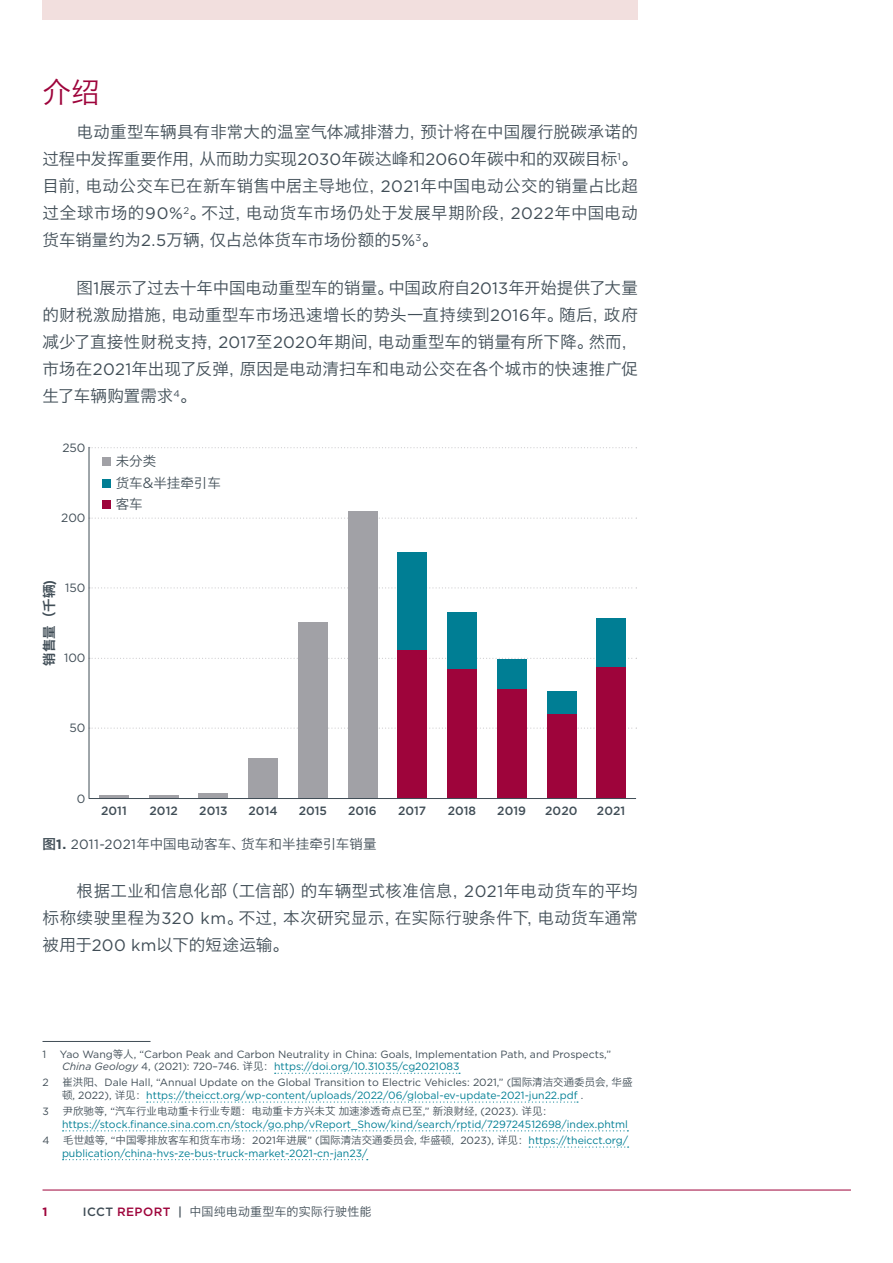
<style>
.page{position:relative;width:893px;height:1263px;background:#fff}
.page>*{position:absolute;margin:0;border:0;box-sizing:border-box;transform-origin:0 0}
.t1{font:28.5px "Hiragino Sans GB W3";color:#9e043b}
.t2{font:16.5px/27px "Hiragino Sans GB W3";letter-spacing:.015em;color:#404d56;text-align:justify}
.t3{font:13.5px "Hiragino Sans GB W3";letter-spacing:.005em;color:#404d56}
.t4{font:13.5px "Hiragino Sans GB W3 G Bpc EUC H";color:#404d56}
.t5{font:13.5px "Hiragino Sans GB W6 G Bpc EUC H";color:#404d56}
.t6{font:500 12px "Gotham";color:#404d56}
.t7{font:12px "Hiragino Sans GB W3";letter-spacing:.015em;color:#404d56}
.t8{font:12px "Gotham";color:#404d56}
.t9{font:700 12px "Gotham";color:#9e043b}
.t10{font:10.5px/12.6px "Gotham";color:#404d56}
.t11{font:10.5px "Gotham";color:#007e94}
.t12{font:10.5px "Hiragino Sans GB W3";color:#404d56}
.s1{font-family:"Gotham"}
.s2{font-family:"Hiragino Sans GB W6"}
.s3{font-family:"Gotham";font-weight:700}
.s4{font-family:"Hiragino Sans GB W3"}
.s5{font-style:italic}
.s6{color:#007e94}
.s7{font-family:"Gotham";color:#007e94}
.s8{font-family:"Gotham";font-weight:500}
.s9{font-family:"Gotham";font-weight:500;color:#9e043b}
</style>
<div class="page">
<hr style="left:43px;top:1190px;width:808px;height:1px;background:#9e043b">
<div style="left:43px;top:0;width:595px;height:20px;background:#f2dfde"></div>
<svg style="left:88px;top:447px;width:548px;height:352px"></svg>
<div style="left:102px;top:501px;width:8px;height:8px;background:#9e043b"></div>
<div style="left:102px;top:479px;width:8px;height:9px;background:#007e94"></div>
<div style="left:102px;top:458px;width:8px;height:8px;background:#a1a1a6"></div>
<hr style="left:43px;top:1041px;width:108px;height:1px;background:#404d56">
<svg style="left:275px;top:1073px;width:185px;height:1px"></svg>
<svg style="left:147px;top:1101px;width:431px;height:1px"></svg>
<svg style="left:63px;top:1130px;width:565px;height:1px"></svg>
<svg style="left:529px;top:1146px;width:100px;height:1px"></svg>
<svg style="left:63px;top:1159px;width:305px;height:1px"></svg>
<h1 class="t1" style="left:43px;top:74px;width:59px">介绍</h1>
<p class="t2" style="left:43px;top:118px;width:597px;text-indent:34px">电动重型车辆具有非常大的温室气体减排潜力，预计将在中国履行脱碳承诺的过程中发挥重要作用，从而助力实现<span class="s1">2030</span>年碳达峰和<span class="s1">2060</span>年碳中和的双碳目标<sup>1</sup>。目前，电动公交车已在新车销售中居主导地位，<span class="s1">2021</span>年中国电动公交的销量占比超过全球市场的<span class="s1">90%</span><sup>2</sup>。不过，电动货车市场仍处于发展早期阶段，<span class="s1">2022</span>年中国电动货车销量约为<span class="s1">2.5</span>万辆，仅占总体货车市场份额的<span class="s1">5%</span><sup>3</sup>。</p>
<p class="t2" style="left:43px;top:274px;width:597px;text-indent:34px">图<span class="s1">1</span>展示了过去十年中国电动重型车的销量。中国政府自<span class="s1">2013</span>年开始提供了大量的财税激励措施，电动重型车市场迅速增长的势头一直持续到<span class="s1">2016</span>年。随后，政府减少了直接性财税支持，<span class="s1">2017</span>至<span class="s1">2020</span>年期间，电动重型车的销量有所下降。然而，市场在<span class="s1">2021</span>年出现了反弹，原因是电动清扫车和电动公交在各个城市的快速推广促生了车辆购置需求<sup>4</sup>。</p>
<p class="t8" style="left:62px;top:440px;width:25px">250</p>
<p class="t8" style="left:61px;top:510px;width:26px">200</p>
<p class="t5" style="left:40px;top:666px;width:88px;rotate:-90deg">销售量（千辆)</p>
<p class="t8" style="left:65px;top:580px;width:22px">150</p>
<p class="t8" style="left:64px;top:650px;width:23px">100</p>
<p class="t8" style="left:70px;top:720px;width:17px">50</p>
<p class="t4" style="left:116px;top:453px;width:42px">未分类</p>
<p class="t4" style="left:116px;top:474px;width:107px">货车&amp;半挂牵引车</p>
<p class="t4" style="left:116px;top:496px;width:28px">客车</p>
<p class="t8" style="left:77px;top:791px;width:10px">0</p>
<p class="t6" style="left:101px;top:803px;width:27px">2011</p>
<p class="t6" style="left:150px;top:803px;width:30px">2012</p>
<p class="t6" style="left:199px;top:803px;width:30px">2013</p>
<p class="t6" style="left:249px;top:803px;width:30px">2014</p>
<p class="t6" style="left:299px;top:803px;width:30px">2015</p>
<p class="t6" style="left:348px;top:803px;width:30px">2016</p>
<p class="t6" style="left:398px;top:803px;width:30px">2017</p>
<p class="t6" style="left:448px;top:803px;width:30px">2018</p>
<p class="t6" style="left:497px;top:803px;width:30px">2019</p>
<p class="t6" style="left:545px;top:803px;width:34px">2020</p>
<p class="t6" style="left:597px;top:803px;width:30px">2021</p>
<p class="t3" style="left:43px;top:836px;width:336px"><span class="s2">图</span><span class="s3">1.</span> <span class="s1">2011-2021</span>年中国电动客车、货车和半挂牵引车销量</p>
<p class="t2" style="left:43px;top:876px;width:597px;text-indent:34px">根据工业和信息化部（工信部）的车辆型式核准信息，<span class="s1">2021</span>年电动货车的平均标称续驶里程为<span class="s1">320 km</span>。不过，本次研究显示，在实际行驶条件下，电动货车通常被用于<span class="s1">200 km</span>以下的短途运输。</p>
<p class="t10" style="left:43px;top:1047px;width:5px">1</p>
<p class="t10" style="left:60px;top:1047px;width:553px">Yao Wang<span class="s4">等人</span>, “Carbon Peak and Carbon Neutrality in China: Goals, Implementation Path, and Prospects,”<br><span class="s5">China Geology</span> 4, (2021): 720–746. <span class="s4">详见：</span><span class="s6">https://doi.org/10.31035/cg2021083</span></p>
<p class="t10" style="left:43px;top:1076px;width:8px">2</p>
<p class="t10" style="left:62px;top:1076px;width:572px"><span class="s4">崔洪阳、</span>Dale Hall, “Annual Update on the Global Transition to Electric Vehicles: 2021,” (<span class="s4">国际清洁交通委员会</span>, <span class="s4">华盛顿</span>, 2022), <span class="s4">详见：</span><span class="s6">https://theicct.org/wp-content/uploads/2022/06/global-ev-update-2021-jun22.pdf</span> .</p>
<p class="t10" style="left:43px;top:1105px;width:8px">3</p>
<p class="t12" style="left:63px;top:1105px;width:492px">尹欣驰等<span class="s1">, “</span>汽车行业电动重卡行业专题：电动重卡方兴未艾加速渗透奇点已至<span class="s1">,”</span> 新浪财经<span class="s1">, (2023).</span> 详见：</p>
<p class="t11" style="left:62px;top:1117px;width:567px">https://stock.finance.sina.com.cn/stock/go.php/vReport_Show/kind/search/rptid/729724512698/index.phtml</p>
<p class="t10" style="left:43px;top:1134px;width:9px">4</p>
<p class="t12" style="left:63px;top:1133px;width:566px">毛世越等<span class="s1">, “</span>中国零排放客车和货车市场：<span class="s1">2021</span>年进展<span class="s1">” (</span>国际清洁交通委员会<span class="s1">,</span> 华盛顿<span class="s1">, 2023),</span> 详见：<span class="s7">https://theicct.org/</span></p>
<p class="t11" style="left:62px;top:1146px;width:307px">publication/china-hvs-ze-bus-truck-market-2021-cn-jan23/</p>
<p class="t9" style="left:43px;top:1203px;width:7px">1</p>
<p class="t7" style="left:83px;top:1204px;width:290px"><span class="s8">ICCT</span> <span class="s9">REPORT</span> <span class="s8">|</span> 中国纯电动重型车的实际行驶性能</p>
</div>
